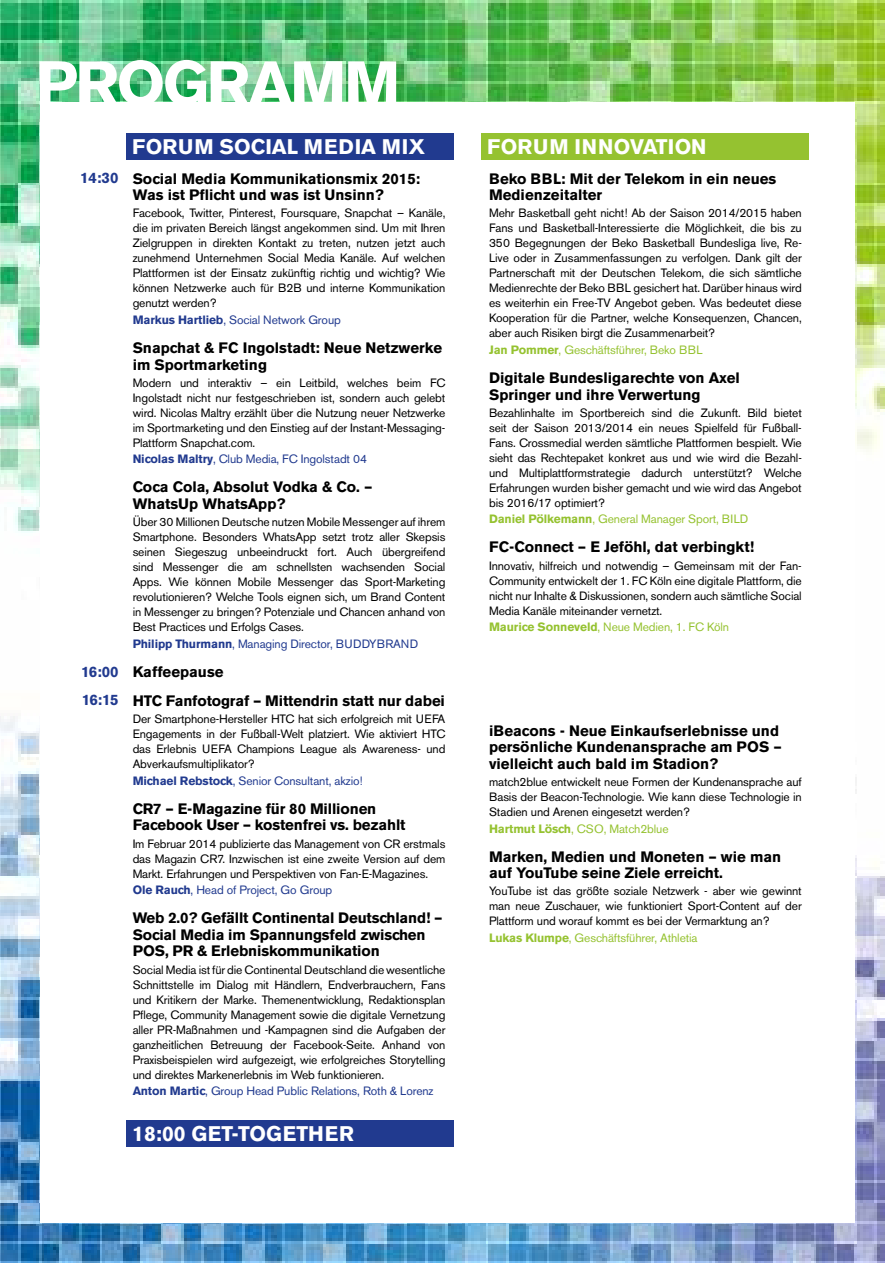
<style>
.page{position:relative;width:893px;height:1263px;background:#fff}
.page>*{position:absolute;margin:0;border:0;box-sizing:border-box;transform-origin:0 0}
.t1{font:700 61.5px "Akzidenz Grotesk BE";letter-spacing:-.04em;color:#fff}
.t2{font:700 21px "Akzidenz Grotesk BE";letter-spacing:.02em;color:#fff}
.t3{font:700 21px "Akzidenz Grotesk BE";color:#fff}
.t4{font:700 15px/16.5px "Akzidenz Grotesk BE";color:#000}
.t5{font:700 15px/28.7px "Akzidenz Grotesk BE";letter-spacing:-.02em;color:#213a8f}
.t6{font:12px/15px "Akzidenz Grotesk BE";letter-spacing:-.01em;color:#000;text-align:justify}
.t7{font:12px "Akzidenz Grotesk BE";letter-spacing:-.01em;color:#213a8f}
.t8{font:12px "Akzidenz Grotesk BE";letter-spacing:-.01em;color:#95c230}
.s1{font-weight:700}
</style>
<div class="page">
<img style="left:0;top:0;width:884px;height:1263px">
<div style="left:40px;top:102px;width:815px;height:1121px;background:#fff"></div>
<div style="left:126px;top:133px;width:327px;height:27px;background:#213a8f"></div>
<div style="left:481px;top:133px;width:327px;height:27px;background:#95c230"></div>
<div style="left:126px;top:1120px;width:327px;height:27px;background:#213a8f"></div>
<h1 class="t1" style="left:36px;top:48px;width:366px">PROGRAMM</h1>
<h2 class="t2" style="left:132px;top:134px;width:294px">FORUM SOCIAL MEDIA MIX</h2>
<h2 class="t2" style="left:487px;top:134px;width:221px">FORUM INNOVATION</h2>
<p class="t4" style="left:489px;top:170px;width:289px">Beko BBL: Mit der Telekom in ein neues<br>Medienzeitalter</p>
<p class="t6" style="left:489px;top:206px;width:314px">Mehr Basketball geht nicht! Ab der Saison 2014/2015 haben Fans und Basketball-Interessierte die Möglichkeit, die bis zu 350 Begegnungen der Beko Basketball Bundesliga live, Re-Live oder in Zusammenfassungen zu verfolgen. Dank gilt der Partnerschaft mit der Deutschen Telekom, die sich sämtliche Medienrechte der Beko BBL gesichert hat. Darüber hinaus wird es weiterhin ein Free-TV Angebot geben. Was bedeutet diese Kooperation für die Partner, welche Konsequenzen, Chancen, aber auch Risiken birgt die Zusammenarbeit?</p>
<p class="t8" style="left:489px;top:342px;width:215px"><span class="s1">Jan Pommer</span>, Geschäftsführer, Beko BBL</p>
<p class="t4" style="left:489px;top:370px;width:252px">Digitale Bundesligarechte von Axel<br>Springer und ihre Verwertung</p>
<p class="t6" style="left:489px;top:405px;width:314px">Bezahlinhalte im Sportbereich sind die Zukunft. Bild bietet seit der Saison 2013/2014 ein neues Spielfeld für Fußball-Fans. Crossmedial werden sämtliche Plattformen bespielt. Wie sieht das Rechtepaket konkret aus und wie wird die Bezahl&shy;und Multiplattformstrategie dadurch unterstützt? Welche Erfahrungen wurden bisher gemacht und wie wird das Angebot bis 2016/17 optimiert?</p>
<p class="t8" style="left:489px;top:512px;width:261px"><span class="s1">Daniel Pölkemann</span>, General Manager Sport, BILD</p>
<p class="t4" style="left:489px;top:539px;width:266px">FC-Connect – E Jeföhl, dat verbingkt!</p>
<p class="t6" style="left:489px;top:558px;width:314px">Innovativ, hilfreich und notwendig – Gemeinsam mit der Fan-Community entwickelt der 1. FC Köln eine digitale Plattform, die nicht nur Inhalte &amp; Diskussionen, sondern auch sämtliche Social Media Kanäle miteinander vernetzt.</p>
<p class="t8" style="left:489px;top:620px;width:242px"><span class="s1">Maurice Sonneveld</span>, Neue Medien, 1. FC Köln</p>
<p class="t5" style="left:80px;top:164px;width:40px">14:30</p>
<p class="t4" style="left:133px;top:170px;width:289px">Social Media Kommunikationsmix 2015:<br>Was ist Pflicht und was ist Unsinn?</p>
<p class="t6" style="left:133px;top:206px;width:314px">Facebook, Twitter, Pinterest, Foursquare, Snapchat – Kanäle, die im privaten Bereich längst angekommen sind. Um mit Ihren Zielgruppen in direkten Kontakt zu treten, nutzen jetzt auch zunehmend Unternehmen Social Media Kanäle. Auf welchen Plattformen ist der Einsatz zukünftig richtig und wichtig? Wie können Netzwerke auch für B2B und interne Kommunikation genutzt werden?</p>
<p class="t7" style="left:133px;top:312px;width:210px"><span class="s1">Markus Hartlieb</span>, Social Network Group</p>
<p class="t4" style="left:133px;top:340px;width:311px">Snapchat &amp; FC Ingolstadt: Neue Netzwerke im Sportmarketing</p>
<p class="t6" style="left:133px;top:375px;width:314px">Modern und interaktiv – ein Leitbild, welches beim FC Ingolstadt nicht nur festgeschrieben ist, sondern auch gelebt wird. Nicolas Maltry erzählt über die Nutzung neuer Netzwerke im Sportmarketing und den Einstieg auf der Instant-Messaging-Plattform Snapchat.com.</p>
<p class="t7" style="left:133px;top:452px;width:236px"><span class="s1">Nicolas Maltry</span>, Club Media, FC Ingolstadt 04</p>
<p class="t4" style="left:133px;top:479px;width:241px">Coca Cola, Absolut Vodka &amp; Co. –<br>WhatsUp WhatsApp?</p>
<p class="t6" style="left:133px;top:514px;width:314px">Über 30 Millionen Deutsche nutzen Mobile Messenger auf ihrem Smartphone. Besonders WhatsApp setzt trotz aller Skepsis seinen Siegeszug unbeeindruckt fort. Auch übergreifend sind Messenger die am schnellsten wachsenden Social Apps. Wie können Mobile Messenger das Sport-Marketing revolutionieren? Welche Tools eignen sich, um Brand Content in Messenger zu bringen? Potenziale und Chancen anhand von Best Practices und Erfolgs Cases.</p>
<p class="t7" style="left:133px;top:636px;width:287px"><span class="s1">Philipp Thurmann</span>, Managing Director, BUDDYBRAND</p>
<p class="t4" style="left:133px;top:657px;width:314px;line-height:29.2px">Kaffeepause<br>HTC Fanfotograf – Mittendrin statt nur dabei</p>
<p class="t6" style="left:133px;top:711px;width:314px">Der Smartphone-Hersteller HTC hat sich erfolgreich mit UEFA Engagements in der Fußball-Welt platziert. Wie aktiviert HTC das Erlebnis UEFA Champions League als Awareness- und Abverkaufsmultiplikator?</p>
<p class="t7" style="left:133px;top:773px;width:232px"><span class="s1">Michael Rebstock</span>, Senior Consultant, akzio!</p>
<p class="t4" style="left:133px;top:801px;width:274px">CR7 – E-Magazine für 80 Millionen<br>Facebook User – kostenfrei vs. bezahlt</p>
<p class="t6" style="left:133px;top:836px;width:314px">Im Februar 2014 publizierte das Management von CR erstmals das Magazin CR7. Inzwischen ist eine zweite Version auf dem Markt. Erfahrungen und Perspektiven von Fan-E-Magazines.</p>
<p class="t7" style="left:133px;top:883px;width:201px"><span class="s1">Ole Rauch</span>, Head of Project, Go Group</p>
<p class="t4" style="left:133px;top:910px;width:311px">Web 2.0? Gefällt Continental Deutschland! –<br>Social Media im Spannungsfeld zwischen<br>POS, PR &amp; Erlebniskommunikation</p>
<p class="t6" style="left:133px;top:962px;width:314px">Social Media ist für die Continental Deutschland die wesentliche Schnittstelle im Dialog mit Händlern, Endverbrauchern, Fans und Kritikern der Marke. Themenentwicklung, Redaktionsplan Pflege, Community Management sowie die digitale Vernetzung aller PR-Maßnahmen und -Kampagnen sind die Aufgaben der ganzheitlichen Betreuung der Facebook-Seite. Anhand von Praxisbeispielen wird aufgezeigt, wie erfolgreiches Storytelling und direktes Markenerlebnis im Web funktionieren.</p>
<p class="t7" style="left:133px;top:1084px;width:302px"><span class="s1">Anton Martic</span>, Group Head Public Relations, Roth &amp; Lorenz</p>
<h2 class="t3" style="left:132px;top:1121px;width:223px">18:00 GET-TOGETHER</h2>
<p class="t5" style="left:81px;top:657px;width:39px">16:00<br>16:15</p>
<p class="t4" style="left:489px;top:722px;width:294px">iBeacons - Neue Einkaufserlebnisse und persönliche Kundenansprache am POS – vielleicht auch bald im Stadion?</p>
<p class="t6" style="left:489px;top:774px;width:314px">match2blue entwickelt neue Formen der Kundenansprache auf Basis der Beacon-Technologie. Wie kann diese Technologie in Stadien und Arenen eingesetzt werden?</p>
<p class="t8" style="left:489px;top:821px;width:181px"><span class="s1">Hartmut Lösch</span>, CSO, Match2blue</p>
<p class="t4" style="left:489px;top:848px;width:294px">Marken, Medien und Moneten – wie man auf YouTube seine Ziele erreicht.</p>
<p class="t6" style="left:489px;top:884px;width:314px">YouTube ist das größte soziale Netzwerk - aber wie gewinnt man neue Zuschauer, wie funktioniert Sport-Content auf der Plattform und worauf kommt es bei der Vermarktung an?</p>
<p class="t8" style="left:489px;top:930px;width:210px"><span class="s1">Lukas Klumpe</span>, Geschäftsführer, Athletia</p>
</div>
